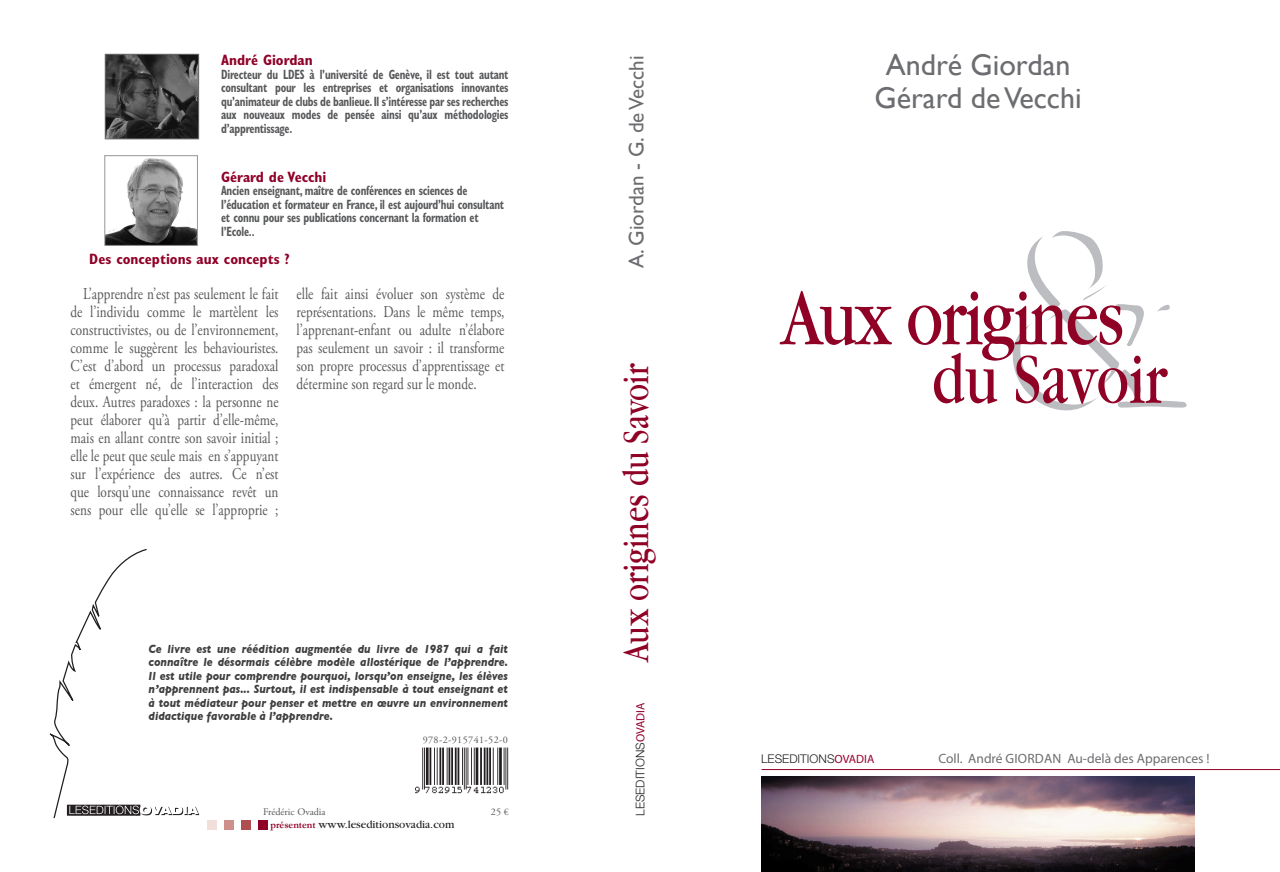
<style>
.page{position:relative;width:1280px;height:872px;background:#fff}
.page>*{position:absolute;margin:0;border:0;box-sizing:border-box;transform-origin:0 0}
.t1{font:84px "Garamond";letter-spacing:-.03em;color:#900126;scale:.81 1}
.t2{font:75px "Garamond";color:#900126;scale:.8 1}
.t3{font:39px "Garamond";color:#900126;scale:.8 1}
.t4{font:30px "Gill Sans";color:#6c6d70}
.t5{font:21px "Gill Sans";color:#6c6d70}
.t6{font:16.5px/18px "Adobe Garamond Pro";color:#57585a;text-align:justify;scale:.8 1}
.t7{font:700 condensed 15px "Gill Sans";color:#900028}
.t8{font:700 condensed 13.5px/13.5px "Gill Sans";letter-spacing:-.02em;color:#57585a;text-align:justify;scale:.8 1}
.t9{font:13.5px "Myriad Pro";color:#6c6d70}
.t10{font:italic 700 12px/13.5px "Gill Sans";color:#3e3e3f;text-align:justify;scale:.9 1}
.Titre{font:300 12px "Helvetica Neue";color:#231f20}
.Normal_e{font:11.4px "Garamond";color:#231f20}
.Normal_e-2{font:10.05px "Adobe Garamond Pro";color:#57585a}
.Normal_e-3{font:10.05px "Adobe Garamond Pro";letter-spacing:.04em;color:#57585a}
.s1{font-weight:700;font-size:10.05px;color:#900126}
.s2{font-family:"Myriad Pro";font-weight:400;color:#98012d}
</style>
<div class="page">
<hr style="left:761px;top:769px;width:519px;height:1px;background:#900126">
<svg style="left:1012px;top:231px;width:175px;height:179px"></svg>
<img style="left:761px;top:776px;width:434px;height:96px">
<div style="left:258px;top:820px;width:9px;height:10px;background:#900126"></div>
<div style="left:241px;top:820px;width:9px;height:10px;background:#ae4e51"></div>
<div style="left:224px;top:820px;width:9px;height:10px;background:#cf8f8b"></div>
<div style="left:207px;top:820px;width:9px;height:10px;background:#f2dedb"></div>
<svg style="left:49px;top:548px;width:150px;height:271px"></svg>
<img style="left:415px;top:747px;width:94px;height:47px">
<img style="left:107px;top:56px;width:90px;height:81px">
<div style="left:105px;top:54px;width:94px;height:85px;border:1px solid #6c6d70"></div>
<img style="left:107px;top:158px;width:89px;height:86px">
<div style="left:105px;top:155px;width:93px;height:91px;border:1px solid #939598"></div>
<p class="t7" style="left:221px;top:51px;width:93px">André Giordan</p>
<p class="t8" style="left:221px;top:67px;width:361px">Directeur du LDES à l’université de Genève, il est tout autant consultant pour les entreprises et organisations innovantes qu’animateur de clubs de banlieue. Il s’intéresse par ses recherches aux nouveaux modes de pensée ainsi qu’aux méthodologies d’apprentissage.</p>
<p class="t7" style="left:221px;top:168px;width:107px">Gérard de Vecchi</p>
<p class="t8" style="left:221px;top:184px;width:355px;text-align:left">Ancien enseignant, maître de conférences en sciences de l’éducation et formateur en France, il est aujourd’hui consultant et connu pour ses publications concernant la formation et l’Ecole..</p>
<p class="t7" style="left:89px;top:250px;width:202px">Des conceptions aux concepts ?</p>
<p class="t6" style="left:71px;top:285px;width:261px;text-indent:13px">L’apprendre n’est pas seulement le fait de l’individu comme le martèlent les constructivistes, ou de l’environnement, comme le suggèrent les behaviouristes.<br>C’est d’abord un processus paradoxal et émergent né, de l’interaction des deux. Autres paradoxes : la personne ne peut élaborer qu’à partir d’elle-même, mais en allant contre son savoir initial ; elle le peut que seule mais en s’appuyant sur l’expérience des autres. Ce n’est que lorsqu’une connaissance revêt un sens pour elle qu’elle se l’approprie ;</p>
<p class="t6" style="left:297px;top:285px;width:261px">elle fait ainsi évoluer son système de représentations. Dans le même temps, l’apprenant-enfant ou adulte n’élabore pas seulement un savoir : il transforme son propre processus d’apprentissage et détermine son regard sur le monde.</p>
<p class="t10" style="left:149px;top:642px;width:401px">Ce livre est une réédition augmentée du livre de 1987 qui a fait connaître le désormais célèbre modèle allostérique de l’apprendre.<br>Il est utile pour comprendre pourquoi, lorsqu’on enseigne, les élèves n’apprennent pas... Surtout, il est indispensable à tout enseignant et à tout médiateur pour penser et mettre en œuvre un environnement didactique favorable à l’apprendre.</p>
<p class="Normal_e-2" style="left:263px;top:805px;width:64px">Frédéric Ovadia</p>
<p class="Normal_e-3" style="left:423px;top:733px;width:87px">978-2-915741-52-0</p>
<p class="Normal_e-2" style="left:491px;top:805px;width:19px">25 €</p>
<p class="Normal_e" style="left:271px;top:818px;width:185px"><span class="s1">présentent</span> www.leseditionsovadia.com</p>
<p class="t5" style="left:624px;top:268px;width:214px;rotate:-90deg">A. Giordan - G. de Vecchi</p>
<p class="t3" style="left:615px;top:662px;width:374px;rotate:-90deg">Aux origines du Savoir</p>
<p class="Titre" style="left:633px;top:815px;width:115px;rotate:-90deg">LESEDITIONS<span class="s2">OVADIA</span></p>
<p class="t4" style="left:886px;top:47px;width:186px">André Giordan</p>
<p class="t4" style="left:874px;top:80px;width:209px">Gérard de Vecchi</p>
<p class="t1" style="left:781px;top:274px;width:425px">Aux origines</p>
<p class="t2" style="left:932px;top:340px;width:295px">du Savoir</p>
<p class="Titre" style="left:761px;top:751px;width:115px">LESEDITIONS<span class="s2">OVADIA</span></p>
<p class="t9" style="left:938px;top:749px;width:272px">Coll. André GiordaN Au-delà des Apparences !</p>
</div>
